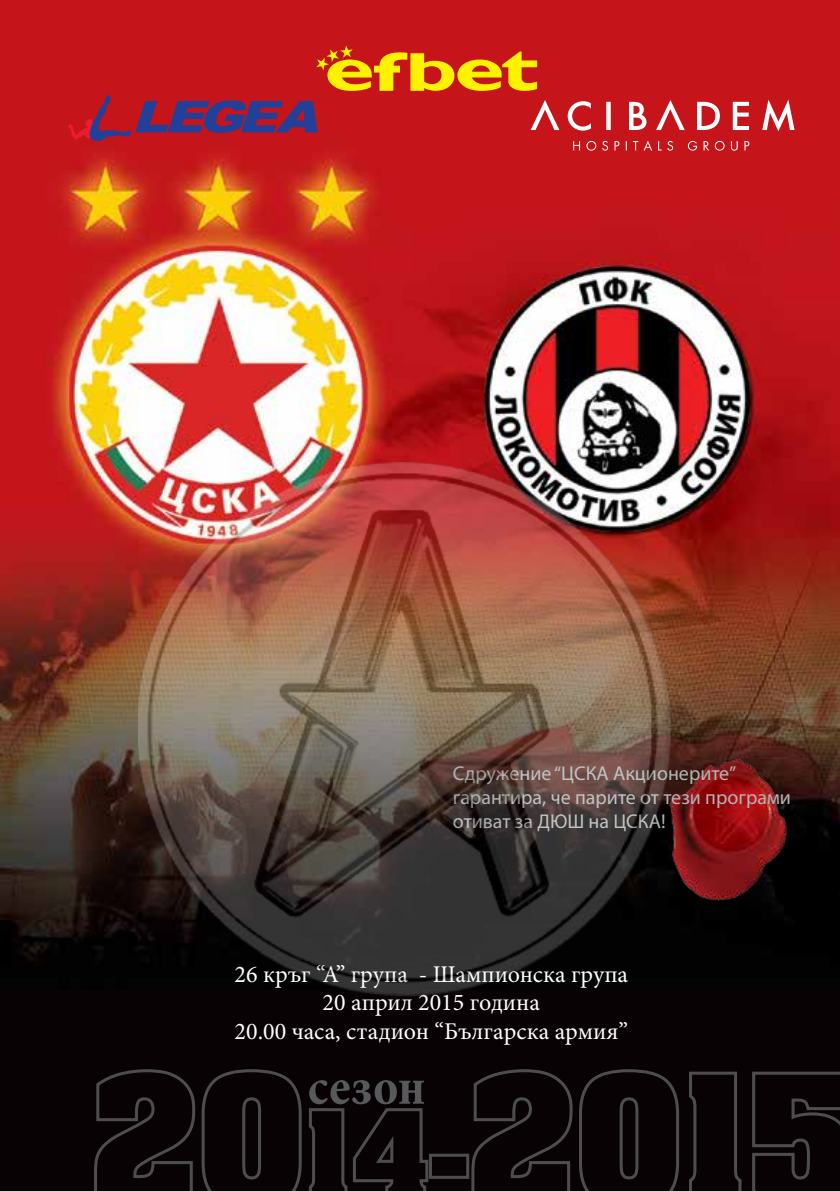
<style>
.page{position:relative;width:840px;height:1191px;background:#fff}
.page>*{position:absolute;margin:0;border:0;box-sizing:border-box;transform-origin:0 0}
.t1{font:700 condensed 52px "Minion Pro";letter-spacing:.015em;color:#58595b}
.t2{font:24px/28.8px "Minion Pro";color:#fff;text-align:center}
.t3{font:20px/24px "Myriad Pro";color:#b1b4b6}
</style>
<div class="page">
<img style="left:0;top:0;width:839px;height:1191px">
<svg style="left:92px;top:1067px;width:337px;height:124px;background:#0f0a0c"></svg>
<div style="left:428px;top:1153px;width:41px;height:25px;border:3px solid #4d4d4f"></div>
<svg style="left:469px;top:1067px;width:211px;height:124px;background:#100b0d"></svg>
<svg style="left:687px;top:1070px;width:55px;height:121px;background:#110b0d"></svg>
<svg style="left:750px;top:1070px;width:89px;height:121px;background:#110c0e"></svg>
<svg style="left:68px;top:45px;width:726px;height:106px;background:#c12a26"></svg>
<img style="left:692px;top:751px;width:102px;height:154px">
<img style="left:125px;top:440px;width:567px;height:567px">
<p class="t3" style="left:452px;top:760px;width:339px">Сдружение “ЦСКА Акционерите” гарантира, че парите от тези програми отиват за ДЮШ на ЦСКА!</p>
<p class="t2" style="left:234px;top:959px;width:395px">26 кръг “А” група - Шампионска група<br>20 април 2015 година<br>20.00 часа, стадион “Българска армия”</p>
<h1 class="t1" style="left:307px;top:1051px;width:119px">сезон</h1>
</div>
